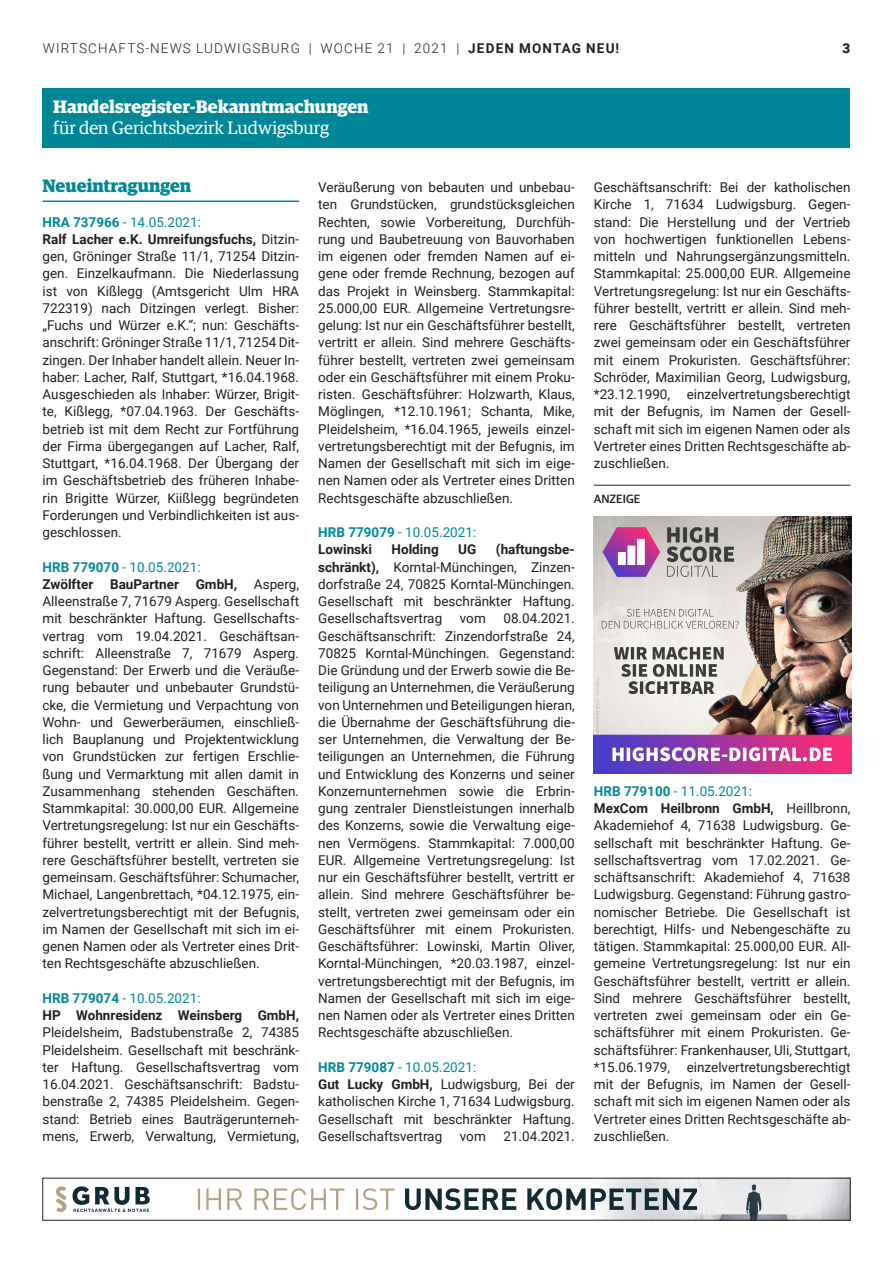
<style>
.page{position:relative;width:893px;height:1263px;background:#fff}
.page>*{position:absolute;margin:0;border:0;box-sizing:border-box;transform-origin:0 0}
.Grundtext{font:700 18px "Guardian Egyp";color:#fff}
.Grundtext-2{font:18px "Guardian Egyp";color:#fff}
.Rubrik_grauer_Balken{font:700 18px "Guardian Egyp";color:#008797}
.Grundtext-3{font:13.5px/17.2px "Roboto";color:#231f20;text-align:justify}
.HRA-HRB{font:13.5px "Roboto";color:#008797}
.Grundtext-4{font:300 13.5px "Roboto";letter-spacing:.085em;color:#231f20}
.Grundtext-5{font:700 13.5px "Roboto";color:#231f20}
.Grundtext-6{font:900 13.5px "Roboto";color:#231f20}
.HRA-HRB-2{font:500 12px "Guardian Sans";color:#231f20}
.s1{font-weight:700}
</style>
<div class="page">
<div style="left:43px;top:88px;width:807px;height:60px;background:#008797"></div>
<img style="left:602px;top:1180px;width:246px;height:38px">
<svg style="left:405px;top:1188px;width:292px;height:22px"></svg>
<svg style="left:198px;top:1188px;width:196px;height:22px"></svg>
<svg style="left:56px;top:1186px;width:11px;height:26px"></svg>
<svg style="left:73px;top:1186px;width:77px;height:26px"></svg>
<hr style="left:43px;top:201px;width:256px;height:1px;background:#008797">
<img style="left:593px;top:516px;width:258px;height:258px">
<hr style="left:594px;top:485px;width:256px;height:1px;background:#231f20">
<p class="Grundtext-4" style="left:43px;top:38px;width:578px">WIRTSCHAFTS-NEWS LUDWIGSBURG | WOCHE 21 | 2021 | <span class="s1">JEDEN MONTAG NEU!</span></p>
<p class="Grundtext-6" style="left:842px;top:38px;width:9px">3</p>
<p class="Grundtext" style="left:53px;top:93px;width:317px">Handelsregister-Bekanntmachungen</p>
<p class="Grundtext-2" style="left:53px;top:116px;width:277px">für den Gerichtsbezirk Ludwigsburg</p>
<p class="Rubrik_grauer_Balken" style="left:43px;top:172px;width:150px">Neueintragungen</p>
<p class="HRA-HRB" style="left:43px;top:212px;width:160px"><span class="s1">HRA 737966</span> - 14.05.2021:</p>
<p class="Grundtext-3" style="left:43px;top:230px;width:258px"><span class="s1">Ralf Lacher e.K. Umreifungsfuchs,</span> Ditzin&shy;gen, Gröninger Straße 11/1, 71254 Ditzin&shy;gen. Einzelkaufmann. Die Niederlassung ist von Kißlegg (Amtsgericht Ulm HRA 722319) nach Ditzingen verlegt. Bisher: „Fuchs und Würzer e.K.“; nun: Geschäfts&shy;anschrift: Gröninger Straße 11/1, 71254 Dit&shy;zingen. Der Inhaber handelt allein. Neuer In&shy;haber: Lacher, Ralf, Stuttgart, *16.04.1968.<br>Ausgeschieden als Inhaber: Würzer, Brigit&shy;te, Kißlegg, *07.04.1963. Der Geschäfts&shy;betrieb ist mit dem Recht zur Fortführung der Firma übergegangen auf Lacher, Ralf, Stuttgart, *16.04.1968. Der Übergang der im Geschäftsbetrieb des früheren Inhabe&shy;rin Brigitte Würzer, Kiißlegg begründeten Forderungen und Verbindlichkeiten ist aus&shy;geschlossen.</p>
<p class="HRA-HRB" style="left:43px;top:557px;width:160px"><span class="s1">HRB 779070</span> - 10.05.2021:</p>
<p class="Grundtext-3" style="left:43px;top:575px;width:258px"><span class="s1">Zwölfter BauPartner GmbH,</span> Asperg, Alleenstraße 7, 71679 Asperg. Gesellschaft mit beschränkter Haftung. Gesellschafts&shy;vertrag vom 19.04.2021. Geschäftsan&shy;schrift: Alleenstraße 7, 71679 Asperg.<br>Gegenstand: Der Erwerb und die Veräuße&shy;rung bebauter und unbebauter Grundstü&shy;cke, die Vermietung und Verpachtung von Wohn- und Gewerberäumen, einschließ&shy;lich Bauplanung und Projektentwicklung von Grundstücken zur fertigen Erschlie&shy;ßung und Vermarktung mit allen damit in Zusammenhang stehenden Geschäften.<br>Stammkapital: 30.000,00 EUR. Allgemeine Vertretungsregelung: Ist nur ein Geschäfts&shy;führer bestellt, vertritt er allein. Sind meh&shy;rere Geschäftsführer bestellt, vertreten sie gemeinsam. Geschäftsführer: Schumacher, Michael, Langenbrettach, *04.12.1975, ein&shy;zelvertretungsberechtigt mit der Befugnis, im Namen der Gesellschaft mit sich im ei&shy;genen Namen oder als Vertreter eines Drit&shy;ten Rechtsgeschäfte abzuschließen.</p>
<p class="HRA-HRB" style="left:43px;top:988px;width:160px"><span class="s1">HRB 779074</span> - 10.05.2021:</p>
<p class="Grundtext-3" style="left:43px;top:1006px;width:258px"><span class="s1">HP Wohnresidenz Weinsberg GmbH, </span>Pleidelsheim, Badstubenstraße 2, 74385<br>Pleidelsheim. Gesellschaft mit beschränk&shy;ter Haftung. Gesellschaftsvertrag vom 16.04.2021. Geschäftsanschrift: Badstu&shy;benstraße 2, 74385 Pleidelsheim. Gegen&shy;stand: Betrieb eines Bauträgerunterneh&shy;mens, Erwerb, Verwaltung, Vermietung,</p>
<p class="Grundtext-3" style="left:318px;top:178px;width:258px">Veräußerung von bebauten und unbebau&shy;ten Grundstücken, grundstücksgleichen Rechten, sowie Vorbereitung, Durchfüh&shy;rung und Baubetreuung von Bauvorhaben im eigenen oder fremden Namen auf ei&shy;gene oder fremde Rechnung, bezogen auf das Projekt in Weinsberg. Stammkapital:<br>25.000,00 EUR. Allgemeine Vertretungsre&shy;gelung: Ist nur ein Geschäftsführer bestellt, vertritt er allein. Sind mehrere Geschäfts&shy;führer bestellt, vertreten zwei gemeinsam oder ein Geschäftsführer mit einem Proku&shy;risten. Geschäftsführer: Holzwarth, Klaus, Möglingen, *12.10.1961; Schanta, Mike, Pleidelsheim, *16.04.1965, jeweils einzel&shy;vertretungsberechtigt mit der Befugnis, im Namen der Gesellschaft mit sich im eige&shy;nen Namen oder als Vertreter eines Dritten Rechtsgeschäfte abzuschließen.</p>
<p class="HRA-HRB" style="left:318px;top:523px;width:160px"><span class="s1">HRB 779079</span> - 10.05.2021:</p>
<p class="Grundtext-5" style="left:318px;top:540px;width:55px">Lowinski</p>
<p class="Grundtext-5" style="left:391px;top:540px;width:49px">Holding</p>
<p class="Grundtext-5" style="left:458px;top:540px;width:20px">UG</p>
<p class="Grundtext-3" style="left:318px;top:540px;width:258px;text-indent:178px"><span class="s1">(haftungsbe&shy;schränkt),</span> Korntal-Münchingen, Zinzen&shy;dorfstraße 24, 70825 Korntal-Münchingen.<br>Gesellschaft mit beschränkter Haftung.<br>Gesellschaftsvertrag</p>
<p class="Grundtext-3" style="left:318px;top:609px;width:258px;text-indent:185px">08.04.2021.<br>Geschäftsanschrift: Zinzendorfstraße 24, 70825 Korntal-Münchingen. Gegenstand:<br>Die Gründung und der Erwerb sowie die Be&shy;teiligung an Unternehmen, die Veräußerung von Unternehmen und Beteiligungen hieran, die Übernahme der Geschäftsführung die&shy;ser Unternehmen, die Verwaltung der Be&shy;teiligungen an Unternehmen, die Führung und Entwicklung des Konzerns und seiner Konzernunternehmen sowie die Erbrin&shy;gung zentraler Dienstleistungen innerhalb des Konzerns, sowie die Verwaltung eige&shy;nen Vermögens. Stammkapital: 7.000,00<br>EUR. Allgemeine Vertretungsregelung: Ist nur ein Geschäftsführer bestellt, vertritt er allein. Sind mehrere Geschäftsführer be&shy;stellt, vertreten zwei gemeinsam oder ein Geschäftsführer mit einem Prokuristen.<br>Geschäftsführer: Lowinski, Martin Oliver, Korntal-Münchingen, *20.03.1987, einzel&shy;vertretungsberechtigt mit der Befugnis, im Namen der Gesellschaft mit sich im eige&shy;nen Namen oder als Vertreter eines Dritten Rechtsgeschäfte abzuschließen.</p>
<p class="HRA-HRB" style="left:318px;top:1057px;width:160px"><span class="s1">HRB 779087</span> - 10.05.2021:</p>
<p class="Grundtext-3" style="left:318px;top:1075px;width:258px"><span class="s1">Gut Lucky GmbH,</span> Ludwigsburg, Bei der katholischen Kirche 1, 71634 Ludwigsburg.<br>Gesellschaft mit beschränkter Haftung.<br>Gesellschaftsvertrag</p>
<p class="Grundtext-3" style="left:460px;top:609px;width:27px">vom</p>
<p class="Grundtext-3" style="left:460px;top:1127px;width:27px">vom</p>
<p class="Grundtext-3" style="left:503px;top:1127px;width:73px">21.04.2021.</p>
<p class="Grundtext-3" style="left:594px;top:178px;width:258px">Geschäftsanschrift: Bei der katholischen Kirche 1, 71634 Ludwigsburg. Gegen&shy;stand: Die Herstellung und der Vertrieb von hochwertigen funktionellen Lebens&shy;mitteln und Nahrungsergänzungsmitteln.<br>Stammkapital: 25.000,00 EUR. Allgemeine Vertretungsregelung: Ist nur ein Geschäfts&shy;führer bestellt, vertritt er allein. Sind meh&shy;rere Geschäftsführer bestellt, vertreten zwei gemeinsam oder ein Geschäftsführer mit einem Prokuristen. Geschäftsführer:<br>Schröder, Maximilian Georg, Ludwigsburg, *23.12.1990, einzelvertretungsberechtigt mit der Befugnis, im Namen der Gesell&shy;schaft mit sich im eigenen Namen oder als Vertreter eines Dritten Rechtsgeschäfte ab&shy;zuschließen.</p>
<p class="HRA-HRB-2" style="left:594px;top:490px;width:48px">ANZEIGE</p>
<p class="HRA-HRB" style="left:594px;top:781px;width:160px"><span class="s1">HRB 779100</span> - 11.05.2021:</p>
<p class="Grundtext-3" style="left:594px;top:799px;width:258px"><span class="s1">MexCom Heilbronn GmbH,</span> Heillbronn, Akademiehof 4, 71638 Ludwigsburg. Ge&shy;sellschaft mit beschränkter Haftung. Ge&shy;sellschaftsvertrag vom 17.02.2021. Ge&shy;schäftsanschrift: Akademiehof 4, 71638<br>Ludwigsburg. Gegenstand: Führung gastro&shy;nomischer Betriebe. Die Gesellschaft ist berechtigt, Hilfs- und Nebengeschäfte zu tätigen. Stammkapital: 25.000,00 EUR. All&shy;gemeine Vertretungsregelung: Ist nur ein Geschäftsführer bestellt, vertritt er allein.<br>Sind mehrere Geschäftsführer bestellt, vertreten zwei gemeinsam oder ein Ge&shy;schäftsführer mit einem Prokuristen. Ge&shy;schäftsführer: Frankenhauser, Uli, Stuttgart, *15.06.1979, einzelvertretungsberechtigt mit der Befugnis, im Namen der Gesell&shy;schaft mit sich im eigenen Namen oder als Vertreter eines Dritten Rechtsgeschäfte ab&shy;zuschließen.</p>
</div>
